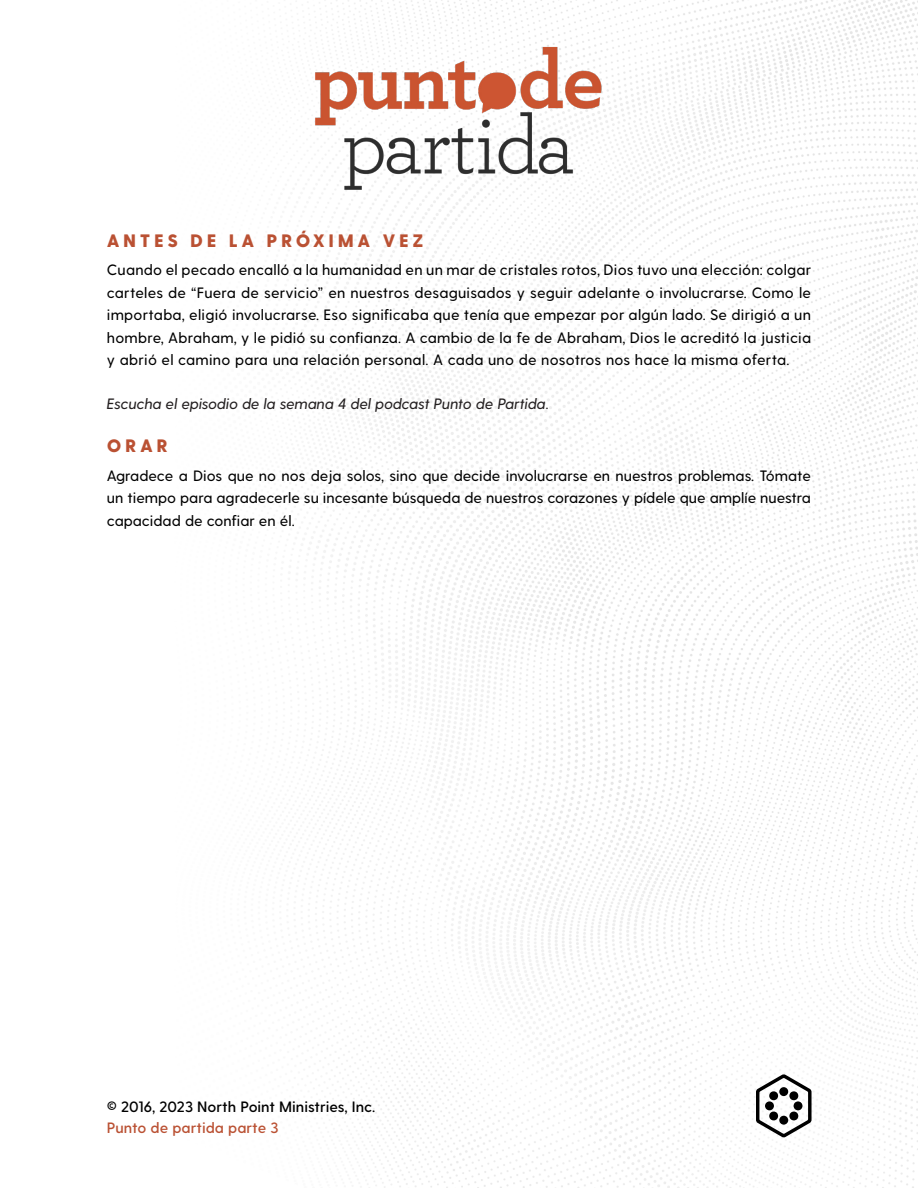
<style>
.page{position:relative;width:918px;height:1188px;background:#fff}
.page>*{position:absolute;margin:0;border:0;box-sizing:border-box;transform-origin:0 0}
.t1{font:800 18px "Greycliff CF";letter-spacing:.2em;color:#ba5133}
.Paragraph_Style{font:500 15px/22.5px "Greycliff CF";color:#000;text-align:justify}
.t2{font:italic 500 15px "Greycliff CF";color:#231f20}
.t3{font:600 15px "Greycliff CF";color:#000}
.t4{font:600 15px "Greycliff CF";color:#ba5133}
</style>
<div class="page">
<img style="left:307px;top:0;width:611px;height:1188px">
<svg style="left:756px;top:1074px;width:56px;height:63px"></svg>
<img style="left:313px;top:45px;width:292px;height:145px">
<p class="t1" style="left:107px;top:229px;width:318px">ANTES DE LA PRÓXIMA VEZ</p>
<p class="Paragraph_Style" style="left:107px;top:259px;width:706px">Cuando el pecado encalló a la humanidad en un mar de cristales rotos, Dios tuvo una elección: colgar carteles de “Fuera de servicio” en nuestros desaguisados y seguir adelante o involucrarse. Como le importaba, eligió involucrarse. Eso significaba que tenía que empezar por algún lado. Se dirigió a un hombre, Abraham, y le pidió su confianza. A cambio de la fe de Abraham, Dios le acreditó la justicia y abrió el camino para una relación personal. A cada uno de nosotros nos hace la misma oferta.</p>
<p class="t2" style="left:107px;top:395px;width:443px">Escucha el episodio de la semana 4 del podcast Punto de Partida.</p>
<p class="t1" style="left:107px;top:435px;width:62px">ORAR</p>
<p class="Paragraph_Style" style="left:107px;top:465px;width:706px">Agradece a Dios que no nos deja solos, sino que decide involucrarse en nuestros problemas. Tómate un tiempo para agradecerle su incesante búsqueda de nuestros corazones y pídele que amplíe nuestra capacidad de confiar en él.</p>
<p class="t3" style="left:107px;top:1098px;width:270px">© 2016, 2023 North Point Ministries, Inc.</p>
<p class="t4" style="left:107px;top:1119px;width:173px">Punto de partida parte 3</p>
</div>
